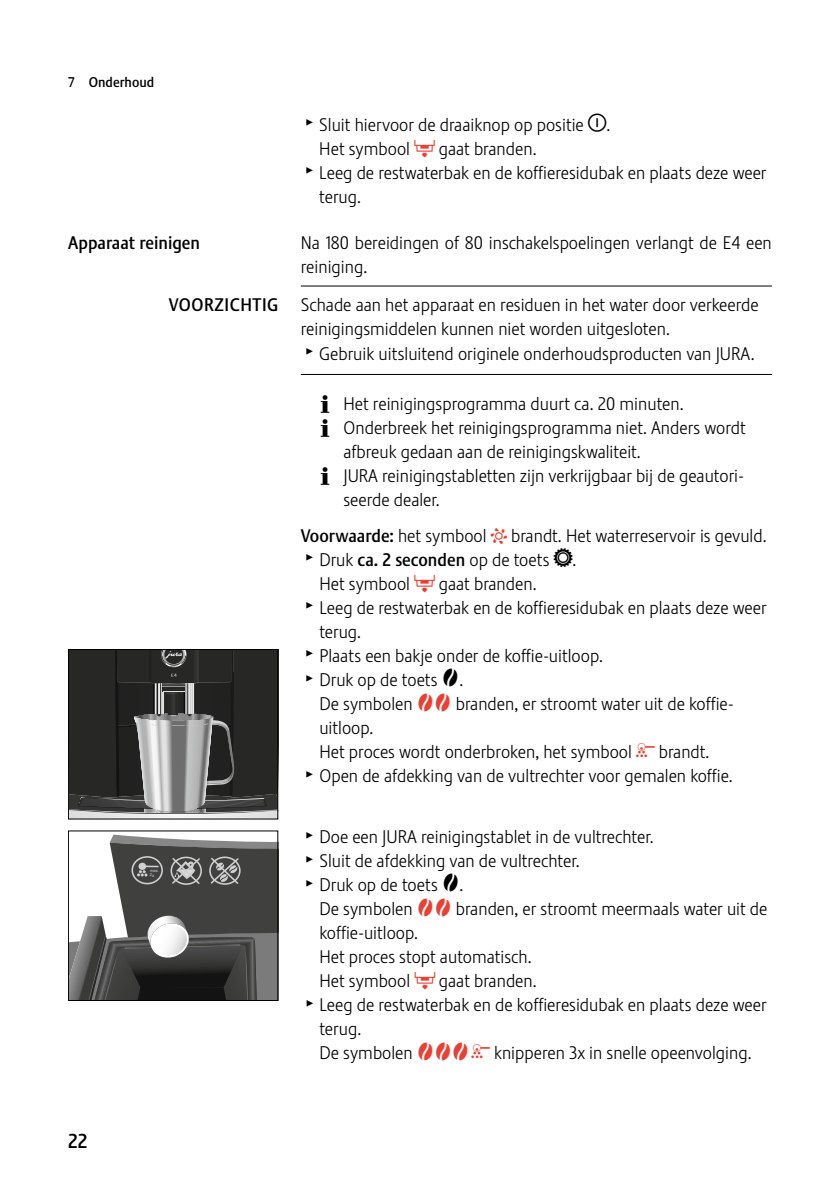
<style>
.page{position:relative;width:840px;height:1191px;background:#fff}
.page>*{position:absolute;margin:0;border:0;box-sizing:border-box;transform-origin:0 0}
.t1{font:20px "Stalemate Pro 2 J Medium";color:#000}
.t2{font:18px/24px "Stalemate Pro 2 J Light";color:#000}
.t3{font:18px "Stalemate Pro 2 J Medium";color:#000}
.t4{font:18px "Stalemate Pro 2 J Medium";letter-spacing:.03em;color:#000}
.t5{font:14px "Stalemate Pro 2 J Medium";color:#000}
.t6{font:4.2px/4.2px "Arial";color:#cfd0d0}
.s1{font-family:"Jura Pict 2006"}
.s2{font-family:"Jura Pict 2006";color:#e84035}
.s3{font-family:"Stalemate Pro 2 J Medium"}
</style>
<div class="page">
<hr style="left:300px;top:285px;width:471px;height:1px;background:#000">
<hr style="left:300px;top:374px;width:471px;height:1px;background:#000">
<svg style="left:70px;top:651px;width:206px;height:166px"></svg>
<div style="left:68px;top:649px;width:210px;height:170px;border:1px solid #000"></div>
<svg style="left:68px;top:834px;width:210px;height:166px"></svg>
<p class="t5" style="left:68px;top:73px;width:88px">7 Onderhoud</p>
<p class="t3" style="left:68px;top:232px;width:133px">Apparaat reinigen</p>
<p class="t4" style="left:169px;top:294px;width:111px">VOORZICHTIG</p>
<p class="t6" style="left:150px;top:868px;width:11px;rotate:1deg">max.<br>2X</p>
<p class="t2" style="left:306px;top:112px;width:303px"><span class="s1">T</span> Sluit hiervoor de draaiknop op positie <span class="s1">°</span>.</p>
<p class="t2" style="left:319px;top:136px;width:217px">Het symbool <span class="s2">Ü</span> gaat branden.</p>
<p class="t2" style="left:306px;top:160px;width:461px"><span class="s1">T</span> Leeg de restwaterbak en de koffieresidubak en plaats deze weer</p>
<p class="t2" style="left:319px;top:184px;width:41px">terug.</p>
<p class="t2" style="left:300px;top:231px;width:472px">Na 180 bereidingen of 80 inschakelspoelingen verlangt de E4 een reiniging.</p>
<p class="t2" style="left:300px;top:293px;width:459px">Schade aan het apparaat en residuen in het water door verkeerde</p>
<p class="t2" style="left:300px;top:317px;width:368px">reinigingsmiddelen kunnen niet worden uitgesloten.</p>
<p class="t2" style="left:306px;top:341px;width:447px"><span class="s1">T</span> Gebruik uitsluitend originele onderhoudsproducten van JURA.</p>
<p class="t2" style="left:320px;top:392px;width:362px"><span class="s1">E</span> Het reinigingsprogramma duurt ca. 20 minuten.</p>
<p class="t2" style="left:320px;top:416px;width:426px"><span class="s1">E</span> Onderbreek het reinigingsprogramma niet. Anders wordt</p>
<p class="t2" style="left:343px;top:440px;width:297px">afbreuk gedaan aan de reinigingskwaliteit.</p>
<p class="t2" style="left:320px;top:464px;width:424px"><span class="s1">E</span> JURA reinigingstabletten zijn verkrijgbaar bij de geautori-</p>
<p class="t2" style="left:343px;top:488px;width:96px">seerde dealer.</p>
<p class="t2" style="left:301px;top:523px;width:465px"><span class="s3">Voorwaarde:</span> het symbool <span class="s2">L</span> brandt. Het waterreservoir is gevuld.</p>
<p class="t2" style="left:306px;top:547px;width:269px"><span class="s1">T</span> Druk <span class="s3">ca. 2 seconden</span> op de toets <span class="s1">F</span>.</p>
<p class="t2" style="left:319px;top:571px;width:217px">Het symbool <span class="s2">Ü</span> gaat branden.</p>
<p class="t2" style="left:306px;top:595px;width:461px"><span class="s1">T</span> Leeg de restwaterbak en de koffieresidubak en plaats deze weer</p>
<p class="t2" style="left:319px;top:619px;width:41px">terug.</p>
<p class="t2" style="left:306px;top:643px;width:296px"><span class="s1">T</span> Plaats een bakje onder de koffie-uitloop.</p>
<p class="t2" style="left:306px;top:667px;width:156px"><span class="s1">T</span> Druk op de toets <span class="s1">S</span>.</p>
<p class="t2" style="left:319px;top:691px;width:415px">De symbolen <span class="s2">SS</span> branden, er stroomt water uit de koffie-</p>
<p class="t2" style="left:319px;top:715px;width:53px">uitloop.</p>
<p class="t2" style="left:319px;top:739px;width:389px">Het proces wordt onderbroken, het symbool <span class="s2">£</span> brandt.</p>
<p class="t2" style="left:306px;top:763px;width:425px"><span class="s1">T</span> Open de afdekking van de vultrechter voor gemalen koffie.</p>
<p class="t2" style="left:306px;top:825px;width:346px"><span class="s1">T</span> Doe een JURA reinigingstablet in de vultrechter.<br><span class="s1">T</span> Sluit de afdekking van de vultrechter.<br><span class="s1">T</span> Druk op de toets <span class="s1">S</span>.</p>
<p class="t2" style="left:319px;top:897px;width:449px">De symbolen <span class="s2">SS</span> branden, er stroomt meermaals water uit de</p>
<p class="t2" style="left:319px;top:921px;width:98px">koffie-uitloop.</p>
<p class="t2" style="left:319px;top:945px;width:212px">Het proces stopt automatisch.</p>
<p class="t2" style="left:319px;top:969px;width:217px">Het symbool <span class="s2">Ü</span> gaat branden.</p>
<p class="t2" style="left:306px;top:993px;width:461px"><span class="s1">T</span> Leeg de restwaterbak en de koffieresidubak en plaats deze weer</p>
<p class="t2" style="left:319px;top:1017px;width:41px">terug.</p>
<p class="t2" style="left:319px;top:1041px;width:431px">De symbolen <span class="s2">SSS£</span> knipperen 3x in snelle opeenvolging.</p>
<p class="t1" style="left:68px;top:1129px;width:21px">22</p>
</div>
